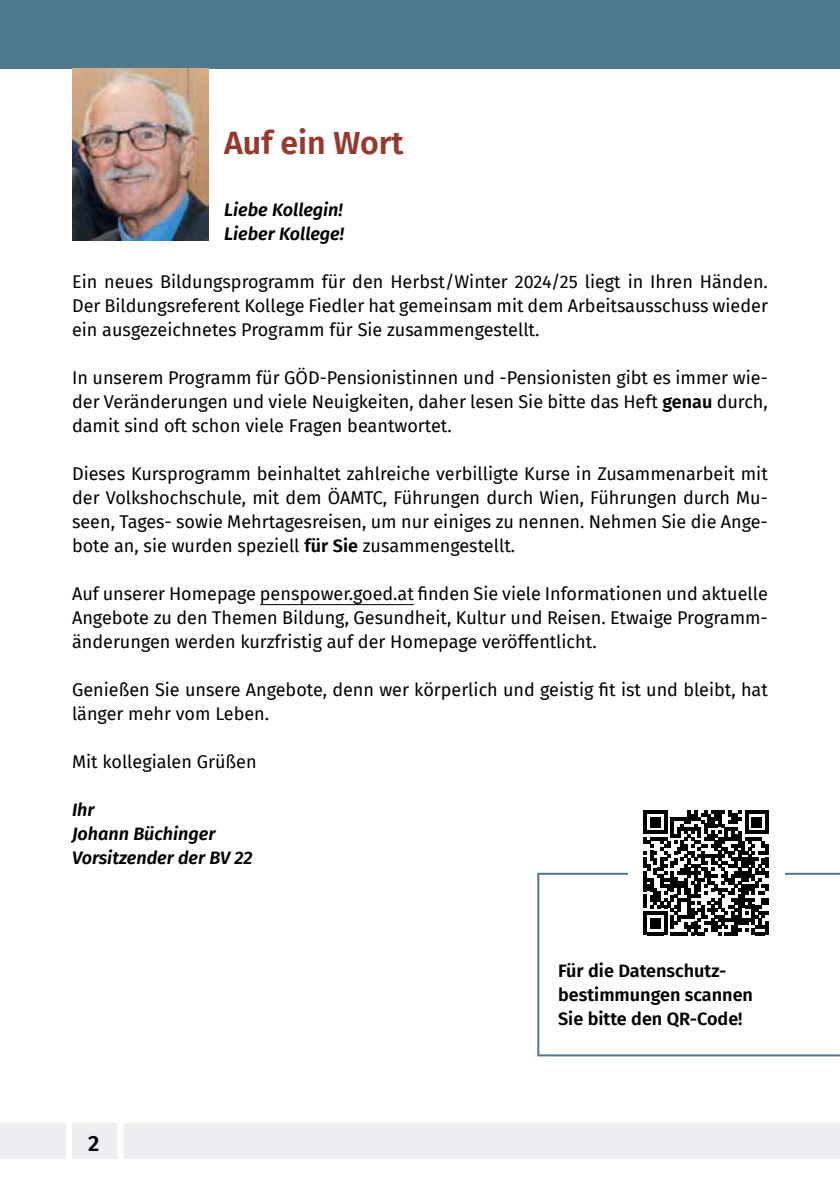
<style>
.page{position:relative;width:840px;height:1191px;background:#fff}
.page>*{position:absolute;margin:0;border:0;box-sizing:border-box;transform-origin:0 0}
.t1{font:600 32px "Fira Sans";color:#97372d}
.t2{font:600 22px "Fira Sans";color:#000}
.t3{font:18px/24px "Fira Sans";color:#000;text-align:justify}
.t4{font:italic 600 18px/24px "Fira Sans";color:#000}
.t5{font:600 18px/24px "Fira Sans";color:#000}
.s1{font-weight:600}
</style>
<div class="page">
<div style="left:0;top:0;width:839px;height:68px;background:#4f798e"></div>
<div style="left:0;top:1123px;width:839px;height:35px;background:#eceef2"></div>
<div style="left:66px;top:1117px;width:6px;height:60px;background:#fff"></div>
<div style="left:117px;top:1117px;width:6px;height:60px;background:#fff"></div>
<hr style="left:260px;top:604px;width:153px;height:1px;background:#000">
<img style="left:72px;top:68px;width:136px;height:172px">
<svg style="left:537px;top:872px;width:302px;height:184px"></svg>
<div style="left:627px;top:865px;width:157px;height:15px;background:#fff"></div>
<svg style="left:643px;top:810px;width:125px;height:125px"></svg>
<hr style="left:764px;top:921px;width:4px;height:14px;background:#000">
<h1 class="t1" style="left:224px;top:116px;width:181px">Auf ein Wort</h1>
<p class="t4" style="left:224px;top:197px;width:121px">Liebe Kollegin!<br>Lieber Kollege!</p>
<p class="t3" style="left:72px;top:269px;width:697px">Ein neues Bildungsprogramm für den Herbst/Winter 2024/25 liegt in Ihren Händen.<br>Der Bildungsreferent Kollege Fiedler hat gemeinsam mit dem Arbeitsausschuss wieder ein ausgezeichnetes Programm für Sie zusammengestellt.</p>
<p class="t3" style="left:72px;top:365px;width:697px">In unserem Programm für GÖD-Pensionistinnen und -Pensionisten gibt es immer wie&shy;der Veränderungen und viele Neuigkeiten, daher lesen Sie bitte das Heft <span class="s1">genau</span> durch, damit sind oft schon viele Fragen beantwortet.</p>
<p class="t3" style="left:72px;top:461px;width:697px">Dieses Kursprogramm beinhaltet zahlreiche verbilligte Kurse in Zusammenarbeit mit der Volkshochschule, mit dem ÖAMTC, Führungen durch Wien, Führungen durch Mu&shy;seen, Tages- sowie Mehrtagesreisen, um nur einiges zu nennen. Nehmen Sie die Ange&shy;bote an, sie wurden speziell <span class="s1">für Sie</span> zusammengestellt.</p>
<p class="t3" style="left:72px;top:581px;width:697px">Auf unserer Homepage penspower.goed.at finden Sie viele Informationen und aktuelle Angebote zu den Themen Bildung, Gesundheit, Kultur und Reisen. Etwaige Programm&shy;änderungen werden kurzfristig auf der Homepage veröffentlicht.</p>
<p class="t3" style="left:72px;top:677px;width:697px">Genießen Sie unsere Angebote, denn wer körperlich und geistig fit ist und bleibt, hat länger mehr vom Leben.</p>
<p class="t3" style="left:72px;top:749px;width:186px">Mit kollegialen Grüßen</p>
<p class="t4" style="left:72px;top:797px;width:182px">Ihr<br>Johann Büchinger<br>Vorsitzender der BV 22</p>
<p class="t2" style="left:88px;top:1125px;width:13px">2</p>
<p class="t5" style="left:557px;top:957px;width:196px">Für die Datenschutz&shy;bestimmungen scannen<br>Sie bitte den QR-Code!</p>
</div>
